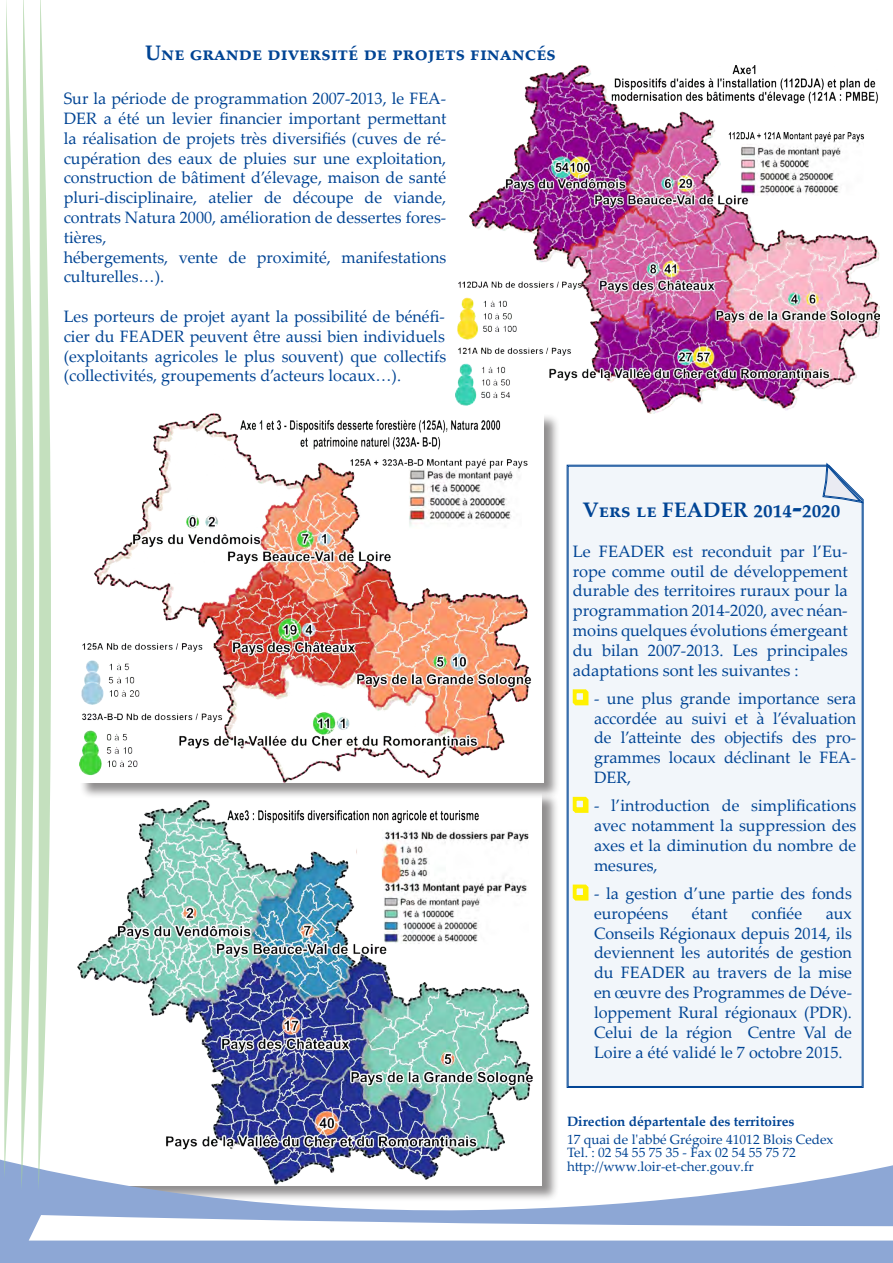
<style>
.page{position:relative;width:893px;height:1263px;background:#fff}
.page>*{position:absolute;margin:0;border:0;box-sizing:border-box;transform-origin:0 0}
.t1{font:700 21px "Palatino Linotype";color:#004494}
.t2{font:16.5px/19.8px "Palatino Linotype";color:#004494;text-align:justify}
.t3{font:13.5px/13.5px "Palatino Linotype";color:#004494}
.t4{font:700 13.5px "Palatino Linotype";color:#004494}
.s1{font-size:30px}
</style>
<div class="page">
<img style="left:4px;top:0;width:889px;height:1263px">
<p class="t1" style="left:145px;top:38px;width:412px">Une grande diversité de projets financés</p>
<p class="t2" style="left:64px;top:88px;width:384px;text-align:left">Sur la période de programmation 2007-2013, le FEA-DER a été un levier financier important permettant la réalisation de projets très diversifiés (cuves de ré&shy;cupération des eaux de pluies sur une exploitation, construction de bâtiment d’élevage, maison de santé pluri-disciplinaire, atelier de découpe de viande, contrats Natura 2000, amélioration de dessertes fores&shy;tières,<br>hébergements, vente de proximité, manifestations culturelles…).</p>
<p class="t2" style="left:64px;top:306px;width:384px">Les porteurs de projet ayant la possibilité de bénéfi&shy;cier du FEADER peuvent être aussi bien individuels (exploitants agricoles le plus souvent) que collectifs (collectivités, groupements d’acteurs locaux…).</p>
<p class="t1" style="left:582px;top:495px;width:260px">Vers le FEADER <span class="s1">2014-2020</span></p>
<p class="t2" style="left:573px;top:541px;width:277px">Le FEADER est reconduit par l’Eu&shy;rope comme outil de développement durable des territoires ruraux pour la programmation 2014-2020, avec néan&shy;moins quelques évolutions émergeant du bilan 2007-2013. Les principales adaptations sont les suivantes :</p>
<p class="t2" style="left:594px;top:688px;width:264px">- une plus grande importance sera accordée au suivi et à l’évaluation de l’atteinte des objectifs des pro&shy;grammes locaux déclinant le FEA-DER,</p>
<p class="t2" style="left:594px;top:795px;width:264px">- l’introduction de simplifications avec notamment la suppression des axes et la diminution du nombre de mesures,</p>
<p class="t2" style="left:594px;top:883px;width:259px">- la gestion d’une partie des fonds européens</p>
<p class="t2" style="left:692px;top:903px;width:37px">étant</p>
<p class="t2" style="left:751px;top:903px;width:52px">confiée</p>
<p class="t2" style="left:594px;top:903px;width:260px;text-indent:232px">aux Conseils Régionaux depuis 2014, ils deviennent les autorités de gestion du FEADER au travers de la mise en œuvre des Programmes de Déve&shy;loppement Rural régionaux (PDR).<br>Celui de la région Centre Val de Loire a été validé le 7 octobre 2015.</p>
<p class="t4" style="left:567px;top:1112px;width:229px">Direction départentale des territoires</p>
<p class="t3" style="left:567px;top:1132px;width:268px">17 quai de l'abbé Grégoire 41012 Blois Cedex<br>Tel. : 02 54 55 75 35 - Fax 02 54 55 75 72 http://www.loir-et-cher.gouv.fr</p>
</div>
